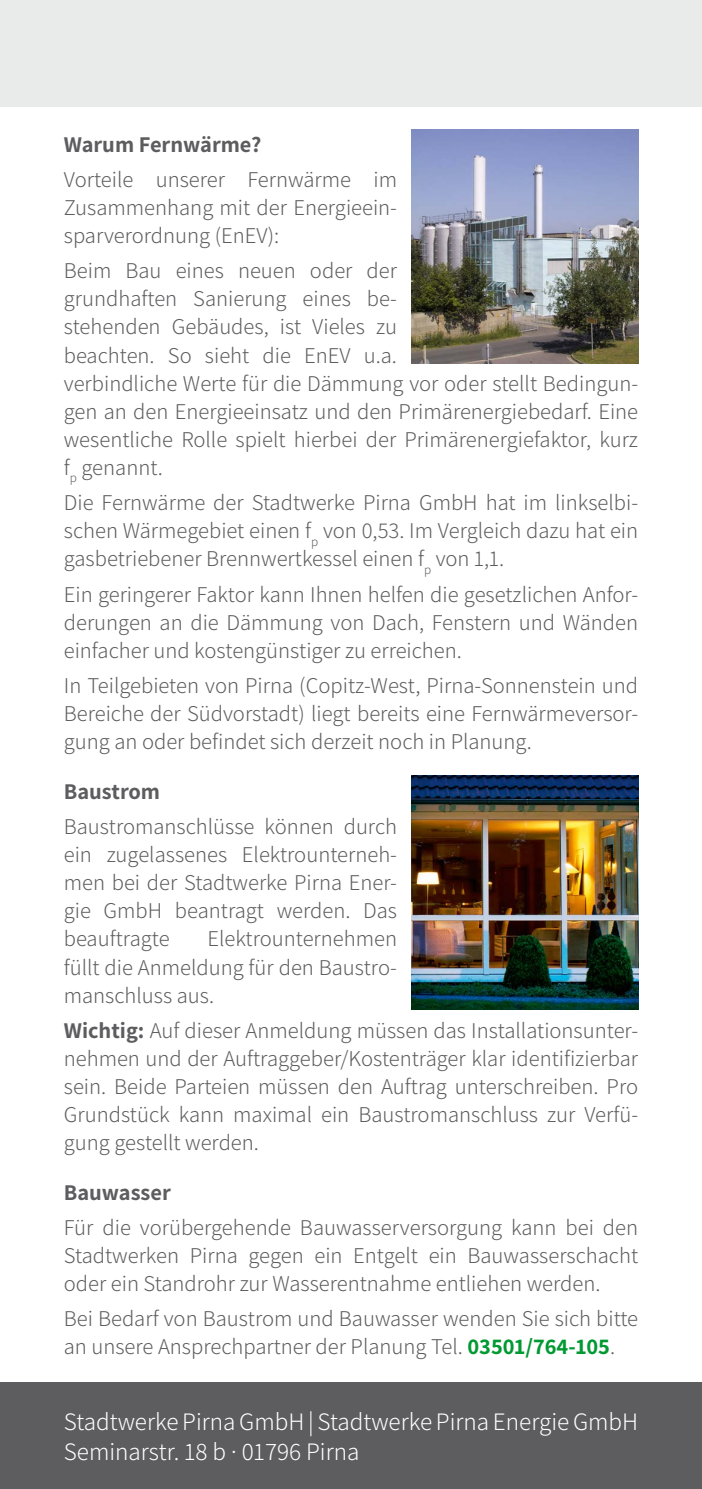
<style>
.page{position:relative;width:702px;height:1489px;background:#fff}
.page>*{position:absolute;margin:0;border:0;box-sizing:border-box;transform-origin:0 0}
.t1{font:300 25px/30px "Assistant";color:#fff}
.t2{font:300 22.5px/28px "Assistant";color:#5d5d5f;text-align:justify}
.t3{font:700 22.5px "Assistant";color:#5d5d5f}
.s1{font-weight:700}
.s2{font-weight:700;color:#009932}
</style>
<div class="page">
<div style="left:0;top:0;width:702px;height:106px;background:#e9eaea"></div>
<div style="left:0;top:1382px;width:702px;height:106px;background:#5d5d5f"></div>
<img style="left:411px;top:129px;width:227px;height:234px">
<img style="left:411px;top:775px;width:227px;height:234px">
<p class="t3" style="left:64px;top:129px;width:199px">Warum Fernwärme?</p>
<p class="t2" style="left:64px;top:164px;width:335px">Vorteile unserer Fernwärme im Zusammenhang mit der Energieein&shy;sparverordnung (EnEV):</p>
<p class="t2" style="left:64px;top:255px;width:576px;text-align:left">Beim Bau eines neuen oder der<br>grundhaften Sanierung eines be-<br>stehenden Gebäudes, ist Vieles zu<br>beachten. So sieht die EnEV u.a.<br>verbindliche Werte für die Dämmung vor oder stellt Bedingun&shy;gen an den Energieeinsatz und den Primärenergiebedarf. Eine wesentliche Rolle spielt hierbei der Primärenergiefaktor, kurz f<sub>p</sub> genannt.</p>
<p class="t2" style="left:64px;top:487px;width:576px">Die Fernwärme der Stadtwerke Pirna GmbH hat im linkselbi&shy;schen Wärmegebiet einen f<sub>p</sub> von 0,53. Im Vergleich dazu hat ein gasbetriebener Brennwertkessel einen f<sub>p</sub> von 1,1.</p>
<p class="t2" style="left:64px;top:579px;width:576px">Ein geringerer Faktor kann Ihnen helfen die gesetzlichen Anfor&shy;derungen an die Dämmung von Dach, Fenstern und Wänden einfacher und kostengünstiger zu erreichen.</p>
<p class="t2" style="left:64px;top:670px;width:576px">In Teilgebieten von Pirna (Copitz-West, Pirna-Sonnenstein und Bereiche der Südvorstadt) liegt bereits eine Fernwärmeversor&shy;gung an oder befindet sich derzeit noch in Planung.</p>
<p class="t3" style="left:64px;top:775px;width:98px">Baustrom</p>
<p class="t2" style="left:64px;top:811px;width:335px">Baustromanschlüsse können durch ein zugelassenes Elektrounterneh&shy;men bei der Stadtwerke Pirna Ener&shy;gie GmbH beantragt werden. Das beauftragte</p>
<p class="t2" style="left:64px;top:923px;width:335px;text-indent:144px">Elektrounternehmen füllt die Anmeldung für den Baustro&shy;manschluss aus.</p>
<p class="t2" style="left:64px;top:1015px;width:576px"><span class="s1">Wichtig:</span> Auf dieser Anmeldung müssen das Installationsunter&shy;nehmen und der Auftraggeber/Kostenträger klar identifizierbar sein. Beide Parteien müssen den Auftrag unterschreiben. Pro Grundstück kann maximal ein Baustromanschluss zur Verfü&shy;gung gestellt werden.</p>
<p class="t3" style="left:64px;top:1176px;width:108px">Bauwasser</p>
<p class="t2" style="left:64px;top:1212px;width:576px">Für die vorübergehende Bauwasserversorgung kann bei den Stadtwerken Pirna gegen ein Entgelt ein Bauwasserschacht oder ein Standrohr zur Wasserentnahme entliehen werden.</p>
<p class="t2" style="left:64px;top:1303px;width:576px">Bei Bedarf von Baustrom und Bauwasser wenden Sie sich bitte an unsere Ansprechpartner der Planung Tel. <span class="s2">03501/764-105</span>.</p>
<p class="t1" style="left:64px;top:1405px;width:576px">Stadtwerke Pirna GmbH | Stadtwerke Pirna Energie GmbH<br>Seminarstr. 18 b · 01796 Pirna</p>
</div>
